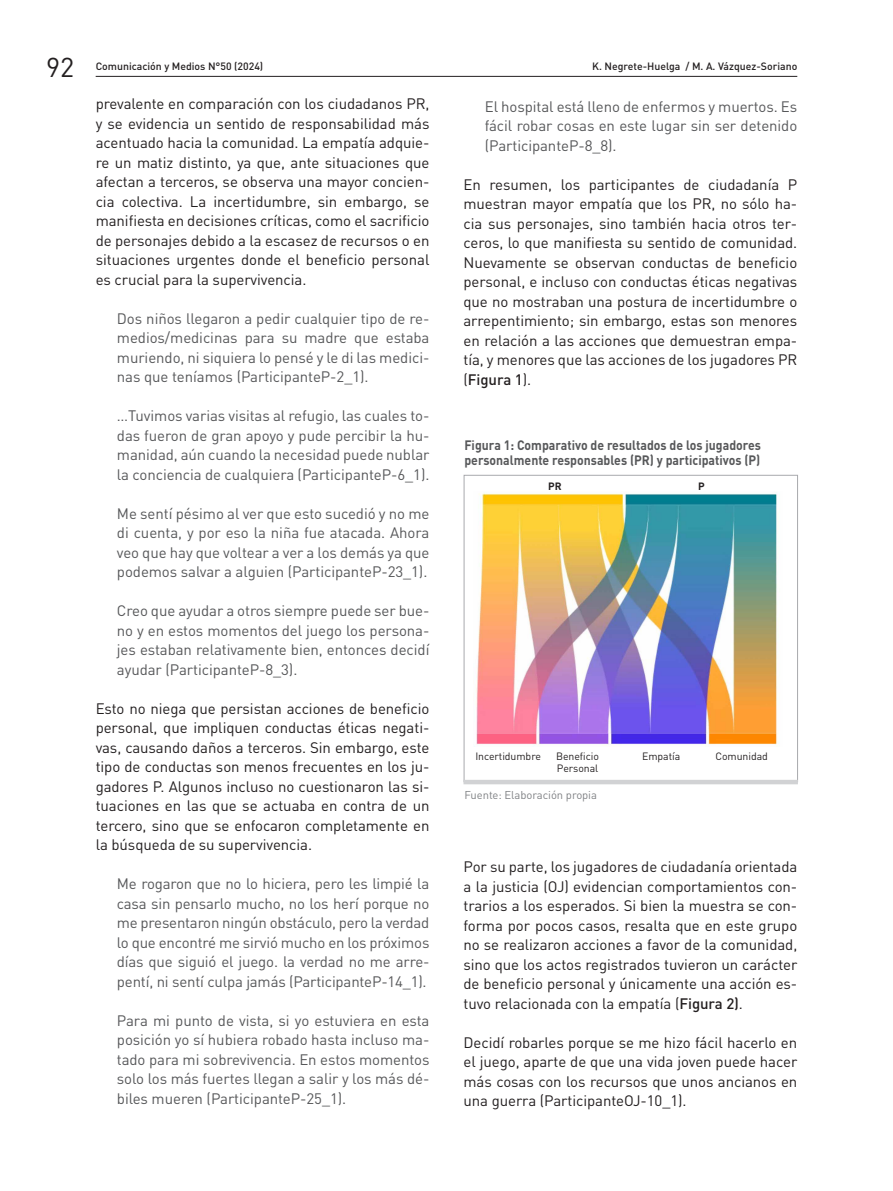
<style>
.page{position:relative;width:893px;height:1191px;background:#fff}
.page>*{position:absolute;margin:0;border:0;box-sizing:border-box;transform-origin:0 0}
.t1{font:27px "DIN Pro";color:#231f20}
.t2{font:15px/19.5px "DIN Pro";letter-spacing:-.005em;color:#231f20;text-align:justify}
.t3{font:15px/19.5px "DIN Pro";letter-spacing:-.005em;color:#57585a;text-align:justify}
.t4{font:700 13.5px/15px "DIN Pro";color:#57585a;scale:.91 1}
.t5{font:11.25px "DIN Pro";letter-spacing:-.005em;color:#808285}
.t6{font:500 10.5px "DIN Pro";color:#231f20}
.t7{font:10.5px/12px "DIN Pro";letter-spacing:-.005em;color:#231f20}
.t8{font:700 10.5px "DIN Pro";color:#231f20}
.s1{font-weight:500}
</style>
<div class="page">
<hr style="left:96px;top:76px;width:701px;height:1px;background:#231f20">
<hr style="left:463px;top:780px;width:335px;height:4px;background:#d1d2d4">
<img style="left:474px;top:492px;width:304px;height:255px">
<h1 class="t1" style="left:46px;top:48px;width:30px">92</h1>
<p class="t6" style="left:96px;top:57px;width:169px">Comunicación y Medios N°50 (2024)</p>
<p class="t6" style="left:592px;top:57px;width:207px">K. Negrete-Huelga / M. A. Vázquez-Soriano</p>
<p class="t2" style="left:96px;top:93px;width:335px">prevalente en comparación con los ciudadanos PR, y se evidencia un sentido de responsabilidad más acentuado hacia la comunidad. La empatía adquie&shy;re un matiz distinto, ya que, ante situaciones que afectan a terceros, se observa una mayor concien&shy;cia colectiva. La incertidumbre, sin embargo, se manifiesta en decisiones críticas, como el sacrificio de personajes debido a la escasez de recursos o en situaciones urgentes donde el beneficio personal es crucial para la supervivencia.</p>
<p class="t3" style="left:117px;top:308px;width:314px">Dos niños llegaron a pedir cualquier tipo de re&shy;medios/medicinas para su madre que estaba muriendo, ni siquiera lo pensé y le di las medici&shy;nas que teníamos (ParticipanteP-2_1).</p>
<p class="t3" style="left:117px;top:405px;width:314px">…Tuvimos varias visitas al refugio, las cuales to&shy;das fueron de gran apoyo y pude percibir la hu&shy;manidad, aún cuando la necesidad puede nublar la conciencia de cualquiera (ParticipanteP-6_1).</p>
<p class="t3" style="left:117px;top:503px;width:314px">Me sentí pésimo al ver que esto sucedió y no me di cuenta, y por eso la niña fue atacada. Ahora veo que hay que voltear a ver a los demás ya que podemos salvar a alguien (ParticipanteP-23_1).</p>
<p class="t3" style="left:117px;top:600px;width:314px">Creo que ayudar a otros siempre puede ser bue&shy;no y en estos momentos del juego los persona&shy;jes estaban relativamente bien, entonces decidí ayudar (ParticipanteP-8_3).</p>
<p class="t2" style="left:96px;top:698px;width:335px">Esto no niega que persistan acciones de beneficio personal, que impliquen conductas éticas negati&shy;vas, causando daños a terceros. Sin embargo, este tipo de conductas son menos frecuentes en los ju&shy;gadores P. Algunos incluso no cuestionaron las si&shy;tuaciones en las que se actuaba en contra de un tercero, sino que se enfocaron completamente en la búsqueda de su supervivencia.</p>
<p class="t3" style="left:117px;top:873px;width:314px">Me rogaron que no lo hiciera, pero les limpié la casa sin pensarlo mucho, no los herí porque no me presentaron ningún obstáculo, pero la verdad lo que encontré me sirvió mucho en los próximos días que siguió el juego. la verdad no me arre&shy;pentí, ni sentí culpa jamás (ParticipanteP-14_1).</p>
<p class="t3" style="left:117px;top:1010px;width:314px">Para mi punto de vista, si yo estuviera en esta posición yo sí hubiera robado hasta incluso ma&shy;tado para mi sobrevivencia. En estos momentos solo los más fuertes llegan a salir y los más dé&shy;biles mueren (ParticipanteP-25_1).</p>
<p class="t3" style="left:485px;top:96px;width:314px">El hospital está lleno de enfermos y muertos. Es fácil robar cosas en este lugar sin ser detenido (ParticipanteP-8_8).</p>
<p class="t2" style="left:463px;top:174px;width:335px">En resumen, los participantes de ciudadanía P muestran mayor empatía que los PR, no sólo ha&shy;cia sus personajes, sino también hacia otros ter&shy;ceros, lo que manifiesta su sentido de comunidad.<br>Nuevamente se observan conductas de beneficio personal, e incluso con conductas éticas negativas que no mostraban una postura de incertidumbre o arrepentimiento; sin embargo, estas son menores en relación a las acciones que demuestran empa&shy;tía, y menores que las acciones de los jugadores PR (<span class="s1">Figura 1</span>).</p>
<p class="t4" style="left:464px;top:436px;width:327px">Figura 1: Comparativo de resultados de los jugadores personalmente responsables (PR) y participativos (P)</p>
<p class="t8" style="left:548px;top:477px;width:15px">PR</p>
<p class="t8" style="left:698px;top:477px;width:8px">P</p>
<p class="t7" style="left:475px;top:750px;width:67px">Incertidumbre</p>
<p class="t7" style="left:556px;top:750px;width:44px">Beneficio<br>Personal</p>
<p class="t7" style="left:642px;top:750px;width:40px">Empatía</p>
<p class="t7" style="left:715px;top:750px;width:54px">Comunidad</p>
<p class="t5" style="left:464px;top:787px;width:134px">Fuente: Elaboración propia</p>
<p class="t2" style="left:463px;top:856px;width:335px">Por su parte, los jugadores de ciudadanía orientada a la justicia (OJ) evidencian comportamientos con&shy;trarios a los esperados. Si bien la muestra se con&shy;forma por pocos casos, resalta que en este grupo no se realizaron acciones a favor de la comunidad, sino que los actos registrados tuvieron un carácter de beneficio personal y únicamente una acción es&shy;tuvo relacionada con la empatía (<span class="s1">Figura 2)</span>.</p>
<p class="t2" style="left:463px;top:1032px;width:335px">Decidí robarles porque se me hizo fácil hacerlo en el juego, aparte de que una vida joven puede hacer más cosas con los recursos que unos ancianos en una guerra (ParticipanteOJ-10_1).</p>
</div>
